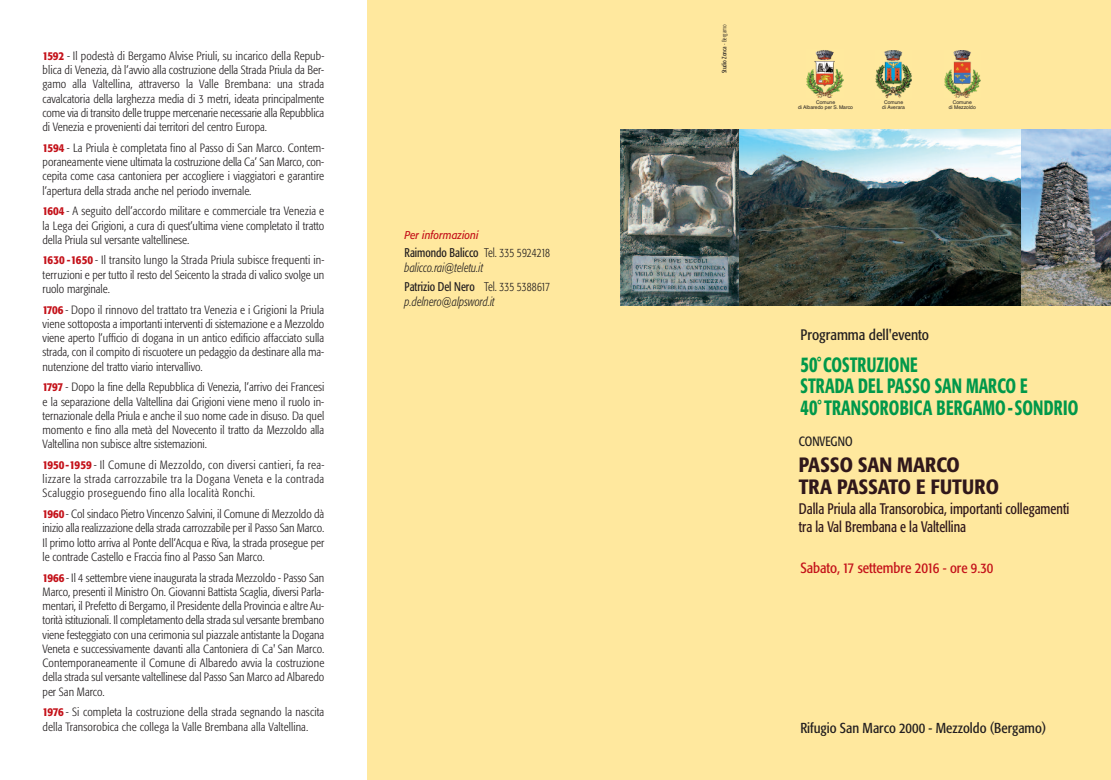
<style>
.page{position:relative;width:1111px;height:780px;background:#fff}
.page>*{position:absolute;margin:0;border:0;box-sizing:border-box;transform-origin:0 0}
.t1{font:500 condensed 20.5px/21.9px "Formata";letter-spacing:.01em;color:#00984a;scale:.8 1}
.t2{font:500 condensed 20.5px/21.9px "Formata";color:#30181b}
.t3{font:condensed 15.12px/17.5px "Formata";color:#30181b;scale:.9 1}
.t4{font:condensed 15px "Formata";color:#231f20}
.t5{font:condensed 14.62px "Formata";color:#c4121a}
.t6{font:condensed 14.25px "Formata";color:#231f20}
.t7{font:condensed 13.38px "Formata";color:#231f20;scale:.9 1}
.t8{font:italic 300 condensed 12.5px/15px "Formata";color:#231f20;scale:.9 1}
.t9{font:300 condensed 11.88px/14.2px "Formata";color:#231f20;text-align:justify}
.t10{font:italic 11.25px "Formata";color:#c4121a;scale:.9 1}
.t11{font:condensed 6.25px "Formata";color:#231f20;scale:.9 1}
.t12{font:5.12px/5.1px "Helvetica";color:#231f20;text-align:center}
.s1{font-weight:500;color:#c4121a}
.s2{font-weight:400;font-style:normal}
.s3{font-style:normal}
.s4{font-weight:300}
.s5{font-size:22.12px}
.s6{font-size:14.25px}
</style>
<div class="page">
<div style="left:367px;top:0;width:744px;height:780px;background:#ffe89e"></div>
<img style="left:621px;top:130px;width:490px;height:176px">
<img style="left:875px;top:51px;width:36px;height:47px">
<img style="left:944px;top:51px;width:36px;height:47px">
<img style="left:807px;top:50px;width:37px;height:48px">
<p class="t9" style="left:43px;top:50px;width:283px"><span class="s1">1592</span> - Il podestà di Bergamo Alvise Priuli, su incarico della Repub&shy;blica di Venezia, dà l’avvio alla costruzione della Strada Priula da Ber&shy;gamo alla Valtellina, attraverso la Valle Brembana: una strada cavalcatoria della larghezza media di 3 metri, ideata principalmente come via di transito delle truppe mercenarie necessarie alla Repubblica di Venezia e provenienti dai territori del centro Europa.</p>
<p class="t9" style="left:43px;top:141px;width:283px"><span class="s1">1594</span> - La Priula è completata fino al Passo di San Marco. Contem&shy;poraneamente viene ultimata la costruzione della Ca’ San Marco, con&shy;cepita come casa cantoniera per accogliere i viaggiatori e garantire l’apertura della strada anche nel periodo invernale.</p>
<p class="t9" style="left:43px;top:205px;width:283px"><span class="s1">1604</span> - A seguito dell’accordo militare e commerciale tra Venezia e la Lega dei Grigioni, a cura di quest’ultima viene completato il tratto della Priula sul versante valtellinese.</p>
<p class="t9" style="left:43px;top:254px;width:283px"><span class="s1">1630-1650</span> - Il transito lungo la Strada Priula subisce frequenti in&shy;terruzioni e per tutto il resto del Seicento la strada di valico svolge un ruolo marginale.</p>
<p class="t9" style="left:43px;top:303px;width:283px"><span class="s1">1706</span>- Dopo il rinnovo del trattato tra Venezia e i Grigioni la Priula viene sottoposta a importanti interventi di sistemazione e a Mezzoldo viene aperto l’ufficio di dogana in un antico edificio affacciato sulla strada, con il compito di riscuotere un pedaggio da destinare alla ma&shy;nutenzione del tratto viario intervallivo.</p>
<p class="t9" style="left:43px;top:381px;width:283px"><span class="s1">1797</span> - Dopo la fine della Repubblica di Venezia, l’arrivo dei Francesi e la separazione della Valtellina dai Grigioni viene meno il ruolo in&shy;ternazionale della Priula e anche il suo nome cade in disuso. Da quel momento e fino alla metà del Novecento il tratto da Mezzoldo alla Valtellina non subisce altre sistemazioni.</p>
<p class="t9" style="left:43px;top:458px;width:284px"><span class="s1">1950-1959</span>- Il Comune di Mezzoldo, con diversi cantieri, fa rea&shy;lizzare la strada carrozzabile tra la Dogana Veneta e la contrada Scaluggio proseguendo fino alla località Ronchi.</p>
<p class="t9" style="left:43px;top:507px;width:283px"><span class="s1">1960</span>- Col sindaco Pietro Vincenzo Salvini, il Comune di Mezzoldo dà inizio alla realizzazione della strada carrozzabile per il Passo San Marco.<br>Il primo lotto arriva al Ponte dell’Acqua e Riva, la strada prosegue per le contrade Castello e Fraccia fino al Passo San Marco.</p>
<p class="t9" style="left:43px;top:571px;width:283px"><span class="s1">1966</span>- Il 4 settembre viene inaugurata la strada Mezzoldo - Passo San Marco, presenti il Ministro On. Giovanni Battista Scaglia, diversi Parla&shy;mentari, il Prefetto di Bergamo, il Presidente della Provincia e altre Au&shy;torità istituzionali. Il completamento della strada sul versante brembano viene festeggiato con una cerimonia sul piazzale antistante la Dogana Veneta e successivamente davanti alla Cantoniera di Ca' San Marco.<br>Contemporaneamente il Comune di Albaredo avvia la costruzione della strada sul versante valtellinese dal Passo San Marco ad Albaredo per San Marco.</p>
<p class="t9" style="left:43px;top:705px;width:283px"><span class="s1">1976</span> - Si completa la costruzione della strada segnando la nascita della Transorobica che collega la Valle Brembana alla Valtellina.</p>
<p class="t10" style="left:405px;top:230px;width:84px">Per informazioni</p>
<p class="t8" style="left:405px;top:246px;width:163px"><span class="s2">Raimondo Balicco</span> <span class="s3">Tel. 335 5924218 </span>balicco.rai@teletu.it</p>
<p class="t8" style="left:405px;top:280px;width:163px"><span class="s2">Patrizio Del Nero</span> <span class="s3">Tel. 335 5388617 </span>p.delnero@alpsword.it</p>
<p class="t11" style="left:721px;top:73px;width:55px;rotate:-90deg">Studio Zonca <span class="s4">- Bergamo</span></p>
<p class="t12" style="left:798px;top:100px;width:57px">Comune<br>di Albaredo per S.Marco</p>
<p class="t12" style="left:882px;top:100px;width:24px">Comune di Averara</p>
<p class="t12" style="left:949px;top:100px;width:29px">Comune<br>di Mezzoldo</p>
<p class="t4" style="left:800px;top:328px;width:130px">Programma dell'evento</p>
<h1 class="t1" style="left:800px;top:355px;width:349px"><span class="s5">50</span><sup>°</sup>COSTRUZIONE<br>STRADA DEL PASSO SAN MARCO E<br><span class="s5">40</span><sup>°</sup> TRANSOROBICA BERGAMO-SONDRIO</h1>
<p class="t7" style="left:799px;top:435px;width:61px">CONVEGNO</p>
<h1 class="t2" style="left:799px;top:455px;width:202px">PASSO SAN MARCO<br>TRA PASSATO E FUTURO</h1>
<p class="t3" style="left:799px;top:501px;width:302px">Dalla Priula alla Transorobica, importanti collegamenti tra la Val Brembana e la Valtellina</p>
<p class="t5" style="left:800px;top:561px;width:194px">Sabato,17 settembre 2016 <span class="s6">- ore 9.30</span></p>
<p class="t6" style="left:800px;top:722px;width:247px">Rifugio San Marco 2000 - Mezzoldo (Bergamo)</p>
</div>
